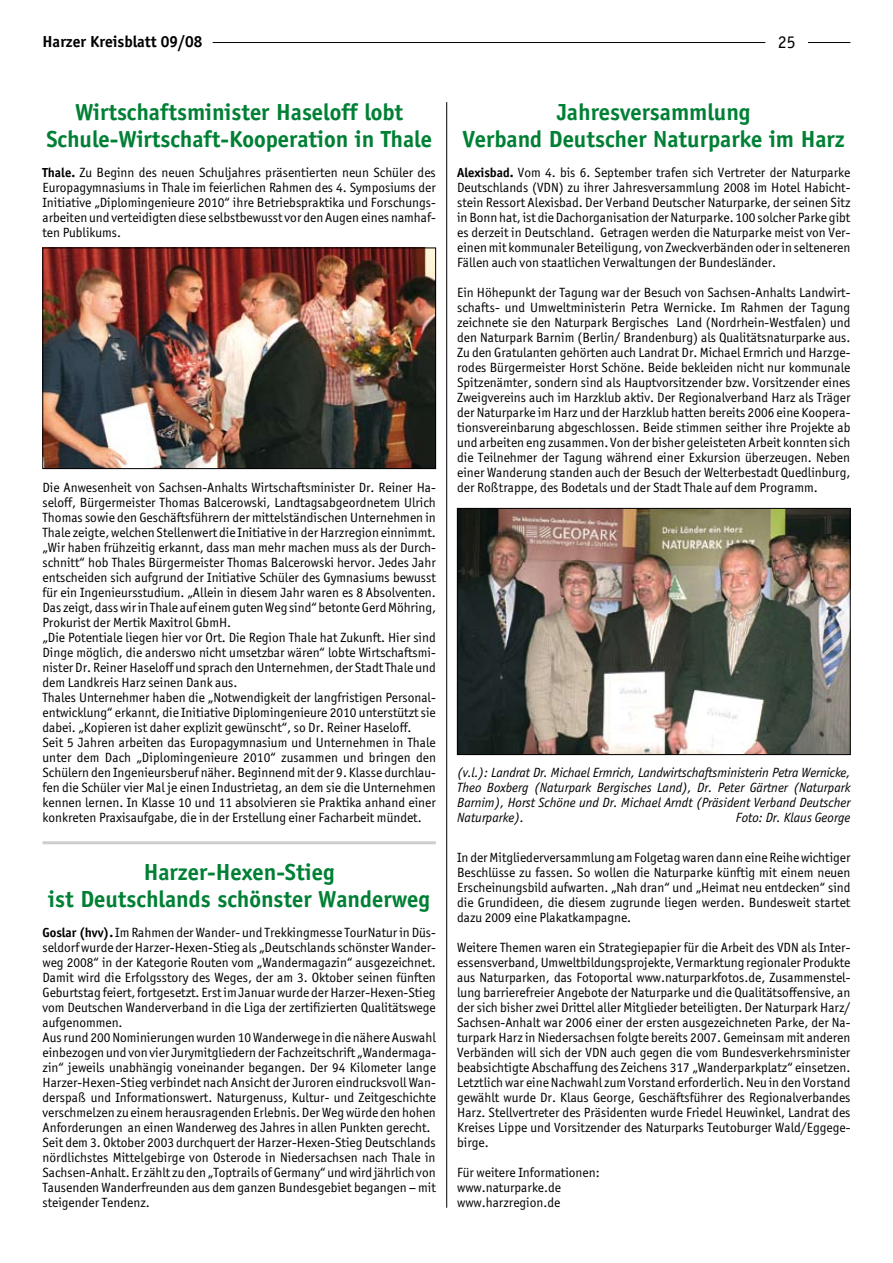
<style>
.page{position:relative;width:893px;height:1263px;background:#fff}
.page>*{position:absolute;margin:0;border:0;box-sizing:border-box;transform-origin:0 0}
.t1{font:700 24px/27px "Officina Sans";color:#008035;text-align:center}
.t2{font:18px "Officina Sans";color:#000}
.t3{font:700 16.5px "Officina Sans";color:#000}
.t4{font:13.5px/15px "Officina Sans";color:#000;text-align:justify}
.t5{font:italic 13.5px/15px "Officina Sans";color:#000;text-align:justify}
.s1{font-weight:700}
</style>
<div class="page">
<hr style="left:808px;top:42px;width:42px;height:1px;background:#000">
<hr style="left:213px;top:42px;width:552px;height:1px;background:#000">
<hr style="left:446px;top:102px;width:1px;height:1106px;background:#000">
<img style="left:45px;top:250px;width:389px;height:217px">
<div style="left:43px;top:248px;width:393px;height:221px;border:1px solid #000"></div>
<img style="left:459px;top:510px;width:389px;height:243px">
<div style="left:457px;top:508px;width:393px;height:247px;border:1px solid #000"></div>
<hr style="left:43px;top:841px;width:393px;height:3px;background:#000">
<p class="t3" style="left:43px;top:32px;width:162px">Harzer Kreisblatt 09/08</p>
<h2 class="t2" style="left:778px;top:32px;width:19px">25</h2>
<h1 class="t1" style="left:46px;top:98px;width:387px">Wirtschaftsminister Haseloff lobt<br>Schule-Wirtschaft-Kooperation in Thale</h1>
<p class="t4" style="left:43px;top:165px;width:395px"><span class="s1">Thale.</span> Zu Beginn des neuen Schuljahres präsentierten neun Schüler des Europagymnasiums in Thale im feierlichen Rahmen des 4. Symposiums der Initiative „Diplomingenieure 2010“ ihre Betriebspraktika und Forschungs&shy;arbeiten und verteidigten diese selbstbewusst vor den Augen eines namhaf&shy;ten Publikums.</p>
<p class="t4" style="left:43px;top:480px;width:395px;text-align:left">Die Anwesenheit von Sachsen-Anhalts Wirtschaftsminister Dr. Reiner Ha&shy;seloff, Bürgermeister Thomas Balcerowski, Landtagsabgeordnetem Ulrich Thomas sowie den Geschäftsführern der mittelständischen Unternehmen in Thale zeigte, welchen Stellenwert die Initiative in der Harzregion einnimmt. „Wir haben frühzeitig erkannt, dass man mehr machen muss als der Durch&shy;schnitt“ hob Thales Bürgermeister Thomas Balcerowski hervor. Jedes Jahr entscheiden sich aufgrund der Initiative Schüler des Gymnasiums bewusst für ein Ingenieursstudium. „Allein in diesem Jahr waren es 8 Absolventen.<br>Das zeigt, dass wir in Thale auf einem guten Weg sind“ betonte Gerd Möhring, Prokurist der Mertik Maxitrol GbmH.<br>„Die Potentiale liegen hier vor Ort. Die Region Thale hat Zukunft. Hier sind Dinge möglich, die anderswo nicht umsetzbar wären“ lobte Wirtschaftsmi&shy;nister Dr. Reiner Haseloff und sprach den Unternehmen, der Stadt Thale und dem Landkreis Harz seinen Dank aus.<br>Thales Unternehmer haben die „Notwendigkeit der langfristigen Personal&shy;entwicklung“ erkannt, die Initiative Diplomingenieure 2010 unterstützt sie dabei. „Kopieren ist daher explizit gewünscht“, so Dr. Reiner Haseloff.<br>Seit 5 Jahren arbeiten das Europagymnasium und Unternehmen in Thale unter dem Dach „Diplomingenieure 2010“ zusammen und bringen den Schülern den Ingenieursberuf näher. Beginnend mit der 9. Klasse durchlau&shy;fen die Schüler vier Mal je einen Industrietag, an dem sie die Unternehmen kennen lernen. In Klasse 10 und 11 absolvieren sie Praktika anhand einer konkreten Praxisaufgabe, die in der Erstellung einer Facharbeit mündet.</p>
<h1 class="t1" style="left:48px;top:858px;width:383px">Harzer-Hexen-Stieg<br>ist Deutschlands schönster Wanderweg</h1>
<p class="t4" style="left:43px;top:925px;width:395px;text-align:left"><span class="s1">Goslar (hvv).</span> Im Rahmen der Wander- und Trekkingmesse TourNatur in Düs&shy;seldorf wurde der Harzer-Hexen-Stieg als „Deutschlands schönster Wander&shy;weg 2008“ in der Kategorie Routen vom „Wandermagazin“ ausgezeichnet.<br>Damit wird die Erfolgsstory des Weges, der am 3. Oktober seinen fünften Geburtstag feiert, fortgesetzt. Erst im Januar wurde der Harzer-Hexen-Stieg vom Deutschen Wanderverband in die Liga der zertifizierten Qualitätswege aufgenommen.<br>Aus rund 200 Nominierungen wurden 10 Wanderwege in die nähere Auswahl einbezogen und von vier Jurymitgliedern der Fachzeitschrift „Wandermaga&shy;zin“ jeweils unabhängig voneinander begangen. Der 94 Kilometer lange Harzer-Hexen-Stieg verbindet nach Ansicht der Juroren eindrucksvoll Wan&shy;derspaß und Informationswert. Naturgenuss, Kultur- und Zeitgeschichte verschmelzen zu einem herausragenden Erlebnis. Der Weg würde den hohen Anforderungen an einen Wanderweg des Jahres in allen Punkten gerecht.<br>Seit dem 3. Oktober 2003 durchquert der Harzer-Hexen-Stieg Deutschlands nördlichstes Mittelgebirge von Osterode in Niedersachsen nach Thale in Sachsen-Anhalt. Er zählt zu den „Toptrails of Germany“ und wird jährlich von Tausenden Wanderfreunden aus dem ganzen Bundesgebiet begangen – mit steigender Tendenz.</p>
<h1 class="t1" style="left:463px;top:98px;width:383px">Jahresversammlung<br>Verband Deutscher Naturparke im Harz</h1>
<p class="t4" style="left:457px;top:165px;width:395px"><span class="s1">Alexisbad.</span> Vom 4. bis 6. September trafen sich Vertreter der Naturparke Deutschlands (VDN) zu ihrer Jahresversammlung 2008 im Hotel Habicht&shy;stein Ressort Alexisbad. Der Verband Deutscher Naturparke, der seinen Sitz in Bonn hat, ist die Dachorganisation der Naturparke. 100 solcher Parke gibt es derzeit in Deutschland. Getragen werden die Naturparke meist von Ver&shy;einen mit kommunaler Beteiligung, von Zweckverbänden oder in selteneren Fällen auch von staatlichen Verwaltungen der Bundesländer.</p>
<p class="t4" style="left:457px;top:285px;width:395px">Ein Höhepunkt der Tagung war der Besuch von Sachsen-Anhalts Landwirt&shy;schafts- und Umweltministerin Petra Wernicke. Im Rahmen der Tagung zeichnete sie den Naturpark Bergisches Land (Nordrhein-Westfalen) und den Naturpark Barnim (Berlin/ Brandenburg) als Qualitätsnaturparke aus.<br>Zu den Gratulanten gehörten auch Landrat Dr. Michael Ermrich und Harzge&shy;rodes Bürgermeister Horst Schöne. Beide bekleiden nicht nur kommunale Spitzenämter, sondern sind als Hauptvorsitzender bzw. Vorsitzender eines Zweigvereins auch im Harzklub aktiv. Der Regionalverband Harz als Träger der Naturparke im Harz und der Harzklub hatten bereits 2006 eine Koopera&shy;tionsvereinbarung abgeschlossen. Beide stimmen seither ihre Projekte ab und arbeiten eng zusammen. Von der bisher geleisteten Arbeit konnten sich die Teilnehmer der Tagung während einer Exkursion überzeugen. Neben einer Wanderung standen auch der Besuch der Welterbestadt Quedlinburg, der Roßtrappe, des Bodetals und der Stadt Thale auf dem Programm.</p>
<p class="t5" style="left:457px;top:765px;width:395px">(v.l.): Landrat Dr. Michael Ermrich, Landwirtschaftsministerin Petra Wernicke, Theo Boxberg (Naturpark Bergisches Land), Dr. Peter Gärtner (Naturpark Barnim), Horst Schöne und Dr. Michael Arndt (Präsident Verband Deutscher Naturparke).</p>
<p class="t5" style="left:736px;top:810px;width:116px">Foto: Dr. Klaus George</p>
<p class="t4" style="left:457px;top:849px;width:395px">In der Mitgliederversammlung am Folgetag waren dann eine Reihe wichtiger Beschlüsse zu fassen. So wollen die Naturparke künftig mit einem neuen Erscheinungsbild aufwarten. „Nah dran“ und „Heimat neu entdecken“ sind die Grundideen, die diesem zugrunde liegen werden. Bundesweit startet dazu 2009 eine Plakatkampagne.</p>
<p class="t4" style="left:457px;top:939px;width:395px">Weitere Themen waren ein Strategiepapier für die Arbeit des VDN als Inter&shy;essensverband, Umweltbildungsprojekte, Vermarktung regionaler Produkte aus Naturparken, das Fotoportal www.naturparkfotos.de, Zusammenstel&shy;lung barrierefreier Angebote der Naturparke und die Qualitätsoffensive, an der sich bisher zwei Drittel aller Mitglieder beteiligten. Der Naturpark Harz/ Sachsen-Anhalt war 2006 einer der ersten ausgezeichneten Parke, der Na&shy;turpark Harz in Niedersachsen folgte bereits 2007. Gemeinsam mit anderen Verbänden will sich der VDN auch gegen die vom Bundesverkehrsminister beabsichtigte Abschaffung des Zeichens 317 „Wanderparkplatz“ einsetzen.<br>Letztlich war eine Nachwahl zum Vorstand erforderlich. Neu in den Vorstand gewählt wurde Dr. Klaus George, Geschäftsführer des Regionalverbandes Harz. Stellvertreter des Präsidenten wurde Friedel Heuwinkel, Landrat des Kreises Lippe und Vorsitzender des Naturparks Teutoburger Wald/Eggege&shy;birge.</p>
<p class="t4" style="left:457px;top:1164px;width:144px;text-align:left">Für weitere Informationen: www.naturparke.de www.harzregion.de</p>
</div>
